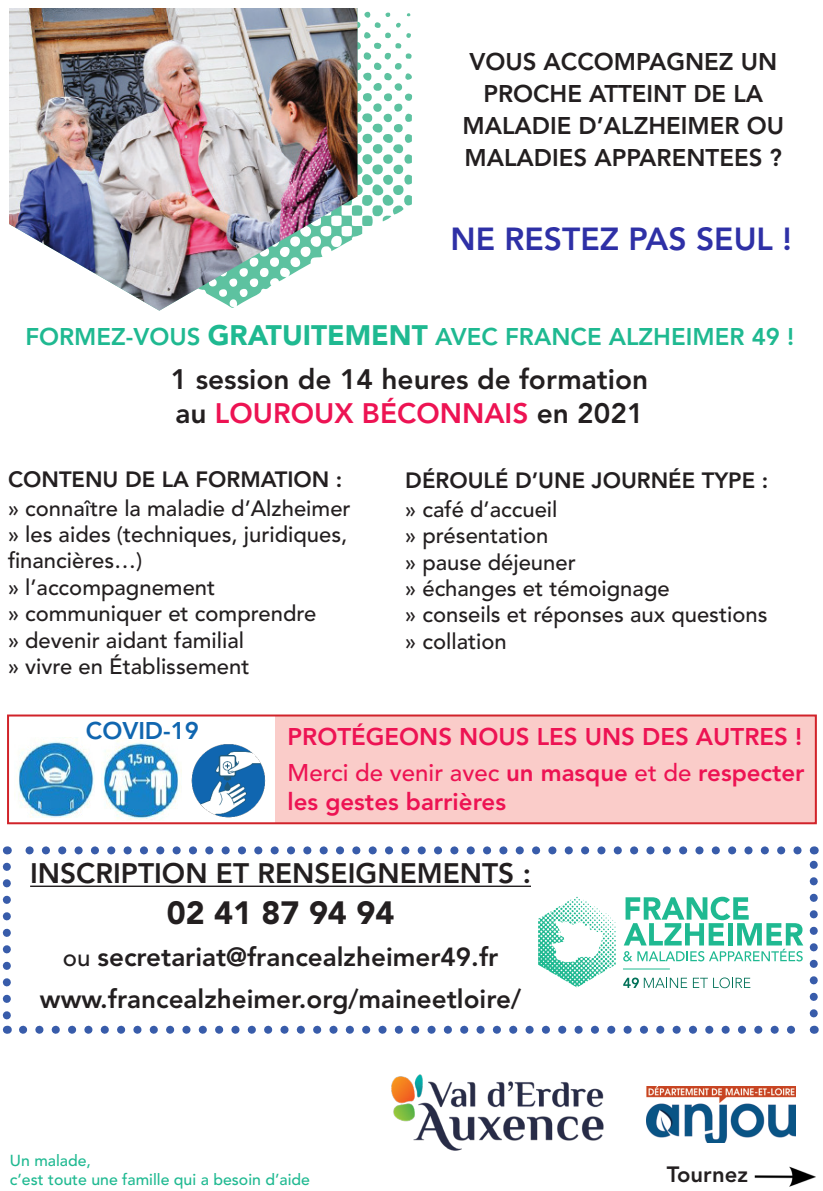
<style>
.page{position:relative;width:823px;height:1191px;background:#fff}
.page>*{position:absolute;margin:0;border:0;box-sizing:border-box;transform-origin:0 0}
.t1{font:900 32px "Avenir LT Std";color:#231f20}
.t2{font:800 31.8px "Avenir LT Std";color:#2e30a6}
.t3{font:800 28px "Avenir LT Std";color:#231f20}
.t4{font:800 28px "Avenir LT Std";color:#ed1353}
.t5{font:800 26px "Avenir LT Std";color:#231f20}
.t6{font:800 24px/28.8px "Avenir LT Std";color:#ed1353}
.t7{font:800 24px/32px "Avenir LT Std";color:#231f20;text-align:center}
.t8{font:800 24px "Avenir LT Std";color:#1fb991}
.t9{font:800 24px "Avenir LT Std";color:#1066b0}
.t10{font:500 22px "Avenir LT Std";color:#231f20}
.t11{font:800 22px "Avenir LT Std";color:#231f20}
.t12{font:500 15.8px "Avenir LT Std";color:#1fb991}
.s1{font-weight:900;font-size:28px}
.s2{color:#231f20}
.s3{font-weight:500}
.s4{font-weight:500;font-size:24px}
</style>
<div class="page">
<svg style="left:357px;top:8px;width:56px;height:228px"></svg>
<img style="left:9px;top:8px;width:348px;height:303px">
<img style="left:646px;top:1086px;width:149px;height:57px">
<img style="left:754px;top:1166px;width:61px;height:20px">
<div style="left:275px;top:715px;width:541px;height:108px;background:#faccc9"></div>
<img style="left:18px;top:737px;width:76px;height:80px">
<img style="left:101px;top:740px;width:80px;height:80px">
<img style="left:191px;top:744px;width:75px;height:74px">
<div style="left:7px;top:714px;width:809px;height:110px;border:2px solid #d1232a"></div>
<hr style="left:30px;top:885px;width:500px;height:2px;background:#231f20">
<svg style="left:23px;top:1025px;width:772px;height:8px"></svg>
<svg style="left:25px;top:846px;width:772px;height:8px"></svg>
<svg style="left:3px;top:866px;width:8px;height:167px"></svg>
<svg style="left:809px;top:846px;width:8px;height:167px"></svg>
<svg style="left:538px;top:896px;width:264px;height:92px"></svg>
<img style="left:391px;top:1074px;width:213px;height:77px">
<p class="t7" style="left:462px;top:46px;width:323px">VOUS ACCOMPAGNEZ UN<br>PROCHE ATTEINT DE LA<br>MALADIE D’ALZHEIMER OU<br>MALADIES APPARENTEES ?</p>
<p class="t2" style="left:450px;top:220px;width:343px">NE RESTEZ PAS SEUL !</p>
<p class="t8" style="left:25px;top:323px;width:770px">FORMEZ-VOUS <span class="s1">GRATUITEMENT</span> AVEC FRANCE ALZHEIMER 49 !</p>
<p class="t3" style="left:171px;top:363px;width:478px">1 session de 14 heures de formation</p>
<p class="t4" style="left:175px;top:397px;width:469px"><span class="s2">au</span> LOUROUX BÉCONNAIS <span class="s2">en 2021</span></p>
<p class="t11" style="left:8px;top:466px;width:335px">CONTENU DE LA FORMATION :</p>
<p class="t10" style="left:8px;top:495px;width:344px">» connaître la maladie d’Alzheimer</p>
<p class="t10" style="left:8px;top:521px;width:340px">» les aides (techniques, juridiques,</p>
<p class="t10" style="left:8px;top:548px;width:136px">financières…)</p>
<p class="t10" style="left:8px;top:574px;width:209px">» l’accompagnement</p>
<p class="t10" style="left:8px;top:601px;width:310px">» communiquer et comprendre</p>
<p class="t10" style="left:8px;top:627px;width:237px">» devenir aidant familial</p>
<p class="t10" style="left:8px;top:653px;width:243px">» vivre en Établissement</p>
<p class="t11" style="left:405px;top:467px;width:364px">DÉROULÉ D’UNE JOURNÉE TYPE :</p>
<p class="t10" style="left:405px;top:496px;width:154px">» café d’accueil</p>
<p class="t10" style="left:405px;top:523px;width:145px">» présentation</p>
<p class="t10" style="left:405px;top:549px;width:172px">» pause déjeuner</p>
<p class="t10" style="left:405px;top:575px;width:266px">» échanges et témoignage</p>
<p class="t10" style="left:405px;top:602px;width:363px">» conseils et réponses aux questions</p>
<p class="t10" style="left:405px;top:628px;width:103px">» collation</p>
<p class="t9" style="left:86px;top:717px;width:115px">COVID-19</p>
<p class="t6" style="left:287px;top:722px;width:516px">PROTÉGEONS NOUS LES UNS DES AUTRES !</p>
<p class="t6" style="left:287px;top:758px;width:518px"><span class="s3">Merci de venir avec</span> un masque <span class="s3">et de</span> respecter les gestes barrières</p>
<p class="t3" style="left:30px;top:857px;width:502px">INSCRIPTION ET RENSEIGNEMENTS :</p>
<p class="t1" style="left:167px;top:893px;width:229px">02 41 87 94 94</p>
<p class="t5" style="left:63px;top:941px;width:436px"><span class="s4">ou</span> secretariat@francealzheimer49.fr</p>
<p class="t5" style="left:40px;top:983px;width:482px">www.francealzheimer.org/maineetloire/</p>
<p class="t12" style="left:10px;top:1151px;width:83px">Un malade,</p>
<p class="t12" style="left:10px;top:1170px;width:301px">c’est toute une famille qui a besoin d’aide</p>
<p class="t11" style="left:666px;top:1161px;width:83px">Tournez</p>
</div>
